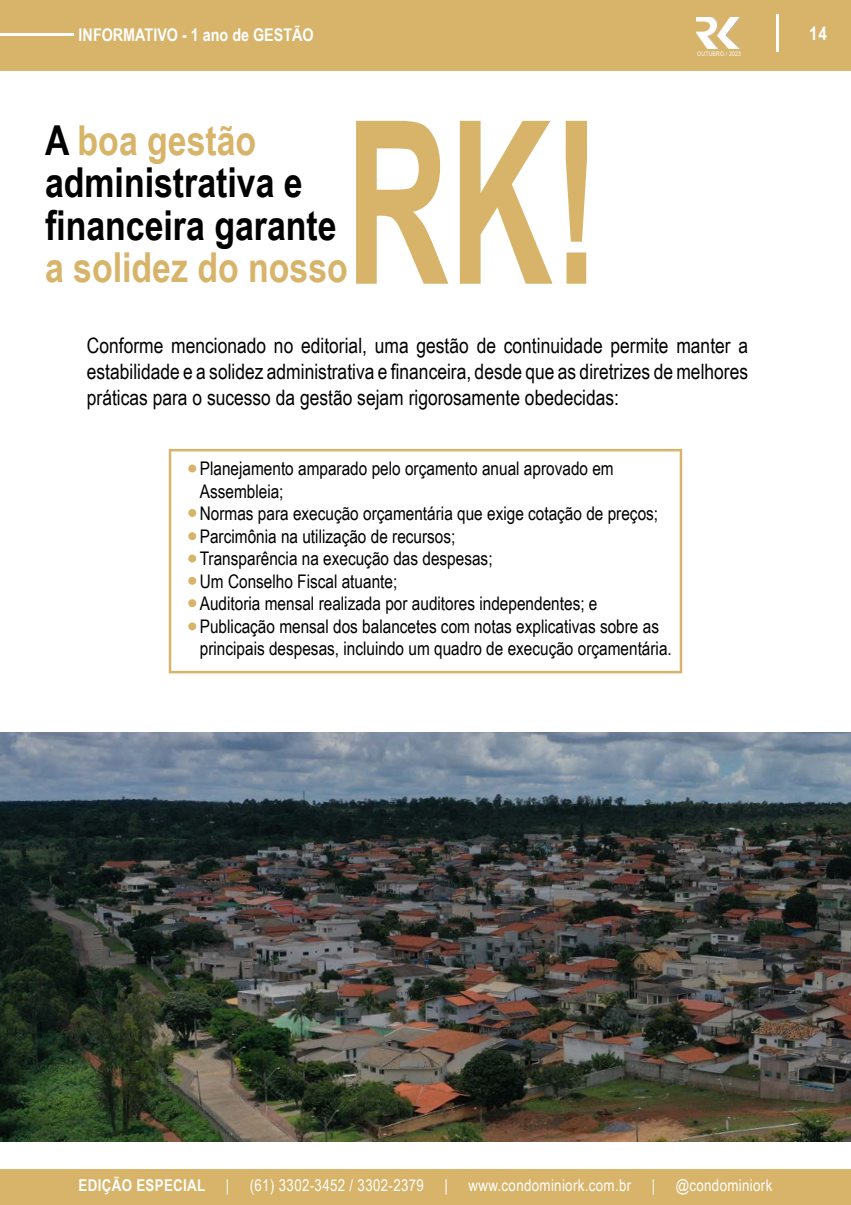
<style>
.page{position:relative;width:851px;height:1205px;background:#fff}
.page>*{position:absolute;margin:0;border:0;box-sizing:border-box;transform-origin:0 0}
.t1{font:700 227.5px "Arial Narrow";color:#d7b46a;scale:.77 1}
.t2{font:700 41.25px/42.5px "Arial Narrow";color:#000}
.t3{font:700 41.25px "Arial Narrow";color:#d7b46a}
.t4{font:21.25px/25.5px "Arial Narrow";color:#000;text-align:justify}
.t5{font:18.75px/22.5px "Arial Narrow";color:#000}
.t6{font:700 18.75px "Arial Narrow";color:#fff}
.t7{font:700 17.5px "Arial Narrow";color:#fff}
.t8{font:16.25px "Arial Narrow";letter-spacing:.02em;color:#fff}
.t9{font:700 16.25px "Arial Narrow";letter-spacing:.02em;color:#fff}
.t10{font:6.25px "Arial Narrow";letter-spacing:.03em;color:#fff}
.s1{color:#d7b46a}
</style>
<div class="page">
<img style="left:0;top:732px;width:850px;height:410px">
<div style="left:169px;top:449px;width:513px;height:224px;border:2px solid #d7b46a"></div>
<div style="left:188px;top:464px;width:8px;height:8px;background:#d7b46a;border-radius:50%"></div>
<div style="left:188px;top:509px;width:8px;height:8px;background:#d7b46a;border-radius:50%"></div>
<div style="left:188px;top:532px;width:8px;height:8px;background:#d7b46a;border-radius:50%"></div>
<div style="left:188px;top:554px;width:8px;height:8px;background:#d7b46a;border-radius:50%"></div>
<div style="left:188px;top:577px;width:8px;height:8px;background:#d7b46a;border-radius:50%"></div>
<div style="left:188px;top:599px;width:8px;height:8px;background:#d7b46a;border-radius:50%"></div>
<div style="left:188px;top:622px;width:8px;height:8px;background:#d7b46a;border-radius:50%"></div>
<div style="left:0;top:0;width:850px;height:71px;background:#d7b46a"></div>
<hr style="left:0;top:33px;width:74px;height:3px;background:#fff">
<hr style="left:776px;top:14px;width:3px;height:38px;background:#fff">
<img style="left:696px;top:17px;width:45px;height:32px">
<div style="left:0;top:1169px;width:850px;height:36px;background:#d7b46a"></div>
<p class="t7" style="left:79px;top:21px;width:236px">INFORMATIVO - 1 ano de GESTÃO</p>
<h2 class="t2" style="left:45px;top:117px;width:293px">A <span class="s1">boa gestão </span>administrativa e financeira garante</h2>
<h2 class="t3" style="left:45px;top:237px;width:304px">a solidez do nosso</h2>
<h1 class="t1" style="left:345px;top:31px;width:333px">RK!</h1>
<p class="t10" style="left:697px;top:49px;width:45px">OUTUBRO / 2023</p>
<p class="t4" style="left:87px;top:332px;width:662px">Conforme mencionado no editorial, uma gestão de continuidade permite manter a estabilidade e a solidez administrativa e financeira, desde que as diretrizes de melhores práticas para o sucesso da gestão sejam rigorosamente obedecidas:</p>
<p class="t5" style="left:200px;top:457px;width:473px">Planejamento amparado pelo orçamento anual aprovado em Assembleia;<br>Normas para execução orçamentária que exige cotação de preços; Parcimônia na utilização de recursos;<br>Transparência na execução das despesas;<br>Um Conselho Fiscal atuante;<br>Auditoria mensal realizada por auditores independentes; e Publicação mensal dos balancetes com notas explicativas sobre as principais despesas, incluindo um quadro de execução orçamentária.</p>
<p class="t6" style="left:809px;top:20px;width:19px">14</p>
<p class="t9" style="left:79px;top:1172px;width:128px">EDIÇÃO ESPECIAL</p>
<p class="t8" style="left:226px;top:1173px;width:5px">|</p>
<p class="t8" style="left:250px;top:1173px;width:176px">(61) 3302-3452 / 3302-2379</p>
<p class="t8" style="left:444px;top:1173px;width:5px">|</p>
<p class="t8" style="left:468px;top:1173px;width:164px">www.condominiork.com.br</p>
<p class="t8" style="left:651px;top:1173px;width:5px">|</p>
<p class="t8" style="left:675px;top:1173px;width:98px">@condominiork</p>
</div>
